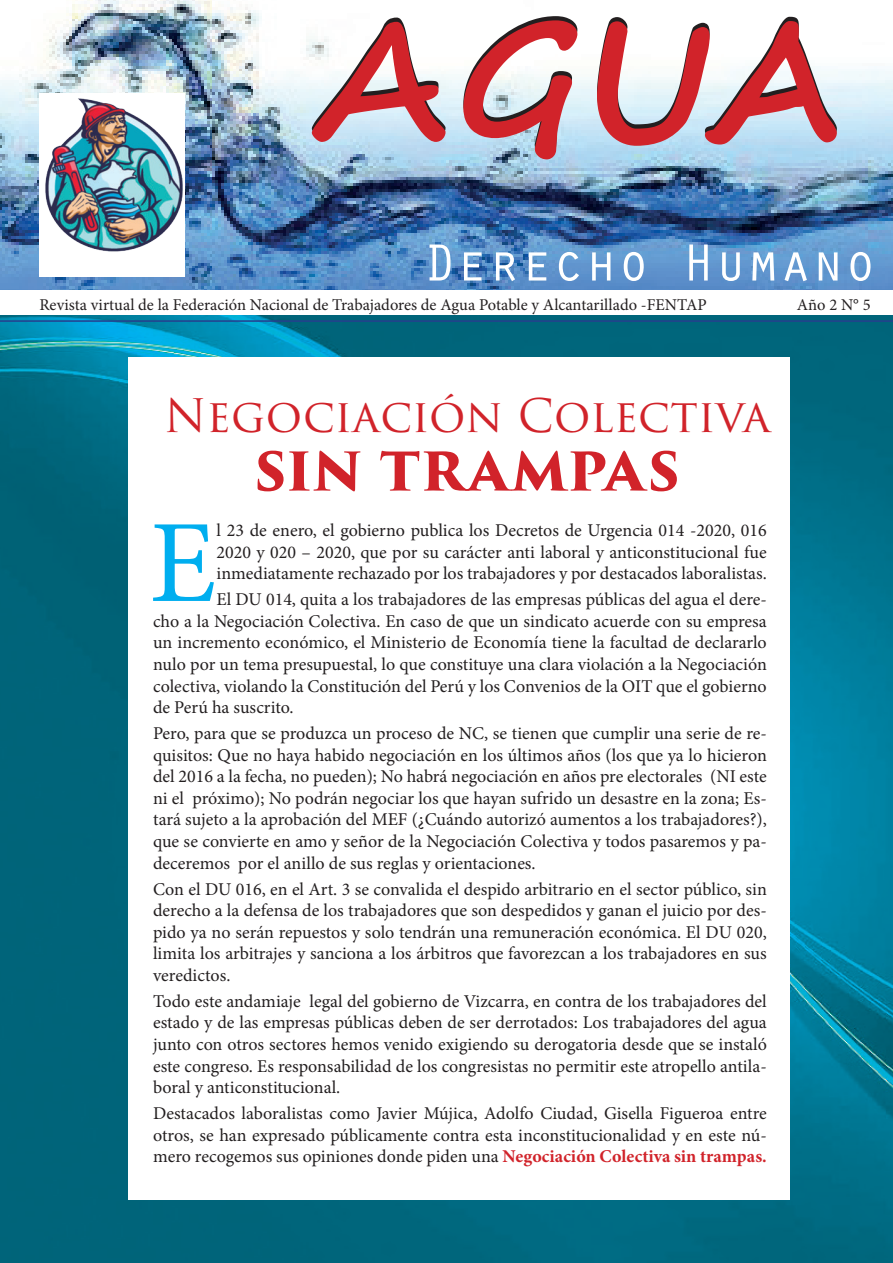
<style>
.page{position:relative;width:893px;height:1263px;background:#fff}
.page>*{position:absolute;margin:0;border:0;box-sizing:border-box;transform-origin:0 0}
.t1{font:700 162px "Segoe Script";color:#231f20}
.t2{font:117.75px "Minion Pro";color:#00aeef}
.t3{font:700 60px "Trajan Pro 3";letter-spacing:-.005em;color:#d1232a}
.t4{font:54px "Orator Std";color:#fff}
.t5{font:45px "Trajan Pro 3";color:#d1232a}
.t6{font:18px/21.6px "Minion Pro";color:#231f20;text-align:justify}
.t7{font:16.5px "Minion Pro";color:#231f20}
.s1{font-weight:700;color:#d1232a}
</style>
<div class="page">
<img style="left:0;top:316px;width:893px;height:947px">
<div style="left:129px;top:357px;width:661px;height:842px;background:#fff"></div>
<hr style="left:0;top:320px;width:893px;height:2px;background:#253f8e">
<img style="left:0;top:0;width:893px;height:289px">
<div style="left:39px;top:94px;width:146px;height:183px;background:#fff"></div>
<img style="left:45px;top:98px;width:138px;height:154px">
<p class="t1" style="left:313px;top:-53px;width:529px">AGUA</p>
<p class="t4" style="left:423px;top:224px;width:455px">Derecho Humano</p>
<p class="t7" style="left:39px;top:293px;width:669px">Revista virtual de la Federación Nacional de Trabajadores de Agua Potable y Alcantarillado -FENTAP</p>
<p class="t7" style="left:797px;top:293px;width:75px">Año 2 N° 5</p>
<p class="t5" style="left:164px;top:385px;width:608px">Negociación Colectiva</p>
<p class="t3" style="left:255px;top:424px;width:426px">SIN TRAMPAS</p>
<p class="t2" style="left:150px;top:484px;width:68px">E</p>
<p class="t6" style="left:216px;top:520px;width:552px">l 23 de enero, el gobierno publica los Decretos de Urgencia 014 -2020, 016<br>2020 y 020 – 2020, que por su carácter anti laboral y anticonstitucional fue inmediatamente rechazado por los trabajadores y por destacados laboralistas.</p>
<p class="t6" style="left:153px;top:589px;width:615px;text-indent:63px">El DU 014, quita a los trabajadores de las empresas públicas del agua el dere&shy;cho a la Negociación Colectiva. En caso de que un sindicato acuerde con su empresa un incremento económico, el Ministerio de Economía tiene la facultad de declararlo nulo por un tema presupuestal, lo que constituye una clara violación a la Negociación colectiva, violando la Constitución del Perú y los Convenios de la OIT que el gobierno de Perú ha suscrito.</p>
<p class="t6" style="left:153px;top:723px;width:615px">Pero, para que se produzca un proceso de NC, se tienen que cumplir una serie de re&shy;quisitos: Que no haya habido negociación en los últimos años (los que ya lo hicieron del 2016 a la fecha, no pueden); No habrá negociación en años pre electorales (NI este ni el próximo); No podrán negociar los que hayan sufrido un desastre en la zona; Es&shy;tará sujeto a la aprobación del MEF (¿Cuándo autorizó aumentos a los trabajadores?), que se convierte en amo y señor de la Negociación Colectiva y todos pasaremos y pa&shy;deceremos por el anillo de sus reglas y orientaciones.</p>
<p class="t6" style="left:153px;top:878px;width:615px">Con el DU 016, en el Art. 3 se convalida el despido arbitrario en el sector público, sin derecho a la defensa de los trabajadores que son despedidos y ganan el juicio por des&shy;pido ya no serán repuestos y solo tendrán una remuneración económica. El DU 020, limita los arbitrajes y sanciona a los árbitros que favorezcan a los trabajadores en sus veredictos.</p>
<p class="t6" style="left:153px;top:990px;width:615px">Todo este andamiaje legal del gobierno de Vizcarra, en contra de los trabajadores del estado y de las empresas públicas deben de ser derrotados: Los trabajadores del agua junto con otros sectores hemos venido exigiendo su derogatoria desde que se instaló este congreso. Es responsabilidad de los congresistas no permitir este atropello antila&shy;boral y anticonstitucional.</p>
<p class="t6" style="left:153px;top:1102px;width:615px">Destacados laboralistas como Javier Mújica, Adolfo Ciudad, Gisella Figueroa entre otros, se han expresado públicamente contra esta inconstitucionalidad y en este nú&shy;mero recogemos sus opiniones donde piden una <span class="s1">Negociación Colectiva sin trampas.</span></p>
</div>
